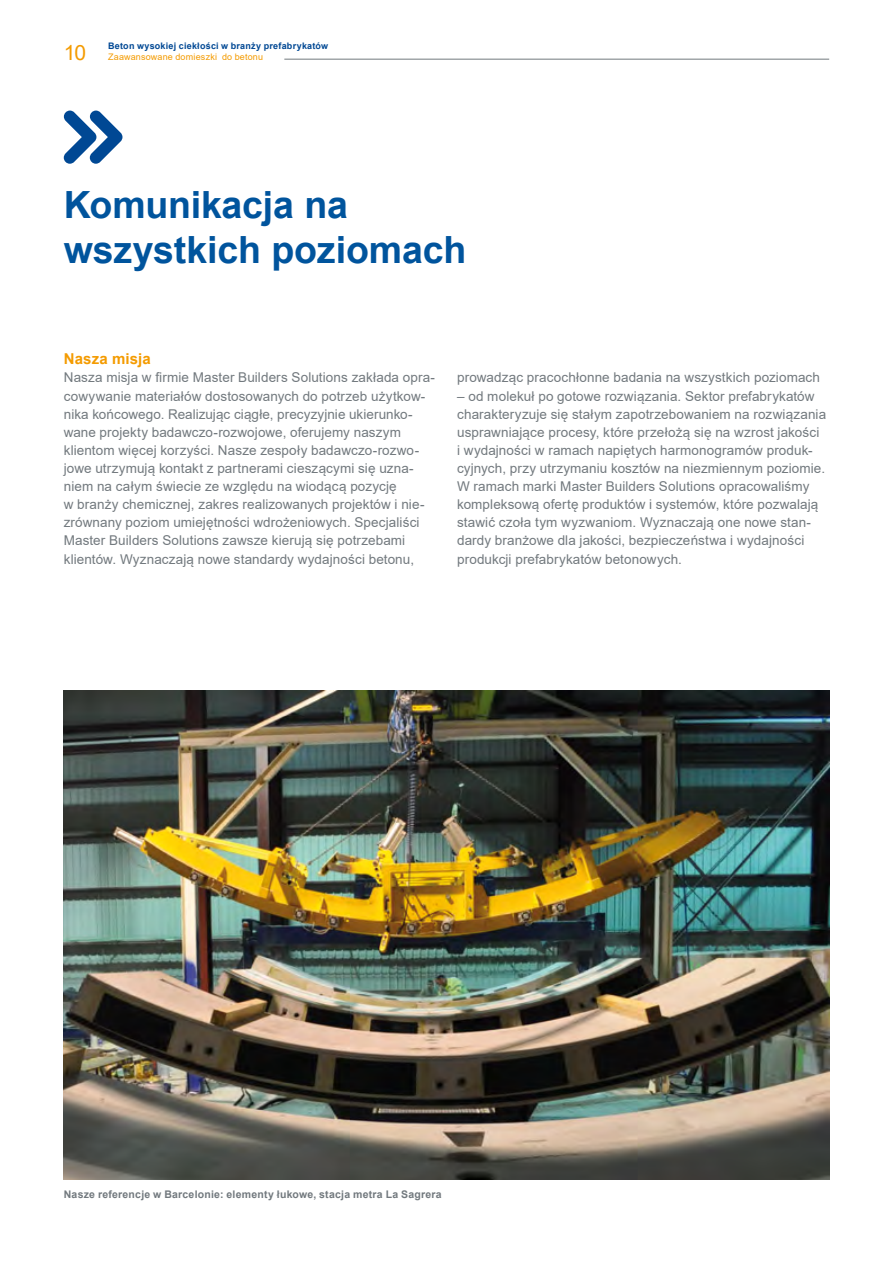
<style>
.page{position:relative;width:893px;height:1263px;background:#fff}
.page>*{position:absolute;margin:0;border:0;box-sizing:border-box;transform-origin:0 0}
.t1{font:700 37.5px/45px "Arial";letter-spacing:-.005em;color:#00549d}
.t2{font:21px "Arial";color:#f49b00}
.t3{font:700 15px "Arial";letter-spacing:.01em;color:#f49b00}
.t4{font:13.5px/18.1px "Arial";letter-spacing:.005em;color:#72797e}
.t5{font:700 10.5px "Arial";letter-spacing:.02em;color:#72797e}
.t6{font:700 9px "Arial";letter-spacing:.025em;color:#004894}
.t7{font:9px "Arial";letter-spacing:.02em;color:#f49b00}
</style>
<div class="page">
<img style="left:64px;top:690px;width:765px;height:490px">
<svg style="left:64px;top:111px;width:58px;height:53px"></svg>
<hr style="left:108px;top:59px;width:721px;height:1px;background:#72797e">
<div style="left:108px;top:57px;width:176px;height:5px;background:#fff"></div>
<p class="t6" style="left:108px;top:40px;width:222px">Beton wysokiej ciekłości w branży prefabrykatów</p>
<h2 class="t2" style="left:64px;top:38px;width:24px">10</h2>
<p class="t7" style="left:108px;top:50px;width:157px">Zaawansowane domieszki do betonu</p>
<h1 class="t1" style="left:64px;top:182px;width:404px">Komunikacja na wszystkich poziomach</h1>
<p class="t3" style="left:64px;top:348px;width:89px">Nasza misja</p>
<p class="t4" style="left:64px;top:368px;width:373px">Nasza misja w firmie Master Builders Solutions zakłada opra&shy;cowywanie materiałów dostosowanych do potrzeb użytkow&shy;nika końcowego. Realizując ciągłe, precyzyjnie ukierunko&shy;wane projekty badawczo-rozwojowe, oferujemy naszym klientom więcej korzyści. Nasze zespoły badawczo-rozwo&shy;jowe utrzymują kontakt z partnerami cieszącymi się uzna&shy;niem na całym świecie ze względu na wiodącą pozycję<br>w branży chemicznej, zakres realizowanych projektów i nie&shy;zrównany poziom umiejętności wdrożeniowych. Specjaliści Master Builders Solutions zawsze kierują się potrzebami klientów. Wyznaczają nowe standardy wydajności betonu,</p>
<p class="t4" style="left:457px;top:368px;width:364px">prowadząc pracochłonne badania na wszystkich poziomach</p>
<p class="t4" style="left:457px;top:387px;width:371px">– od molekuł po gotowe rozwiązania. Sektor prefabrykatów charakteryzuje się stałym zapotrzebowaniem na rozwiązania usprawniające procesy, które przełożą się na wzrost jakości<br>i wydajności w ramach napiętych harmonogramów produk&shy;cyjnych, przy utrzymaniu kosztów na niezmiennym poziomie.<br>W ramach marki Master Builders Solutions opracowaliśmy kompleksową ofertę produktów i systemów, które pozwalają stawić czoła tym wyzwaniom. Wyznaczają one nowe stan&shy;dardy branżowe dla jakości, bezpieczeństwa i wydajności produkcji prefabrykatów betonowych.</p>
<p class="t5" style="left:64px;top:1187px;width:379px">Nasze referencje w Barcelonie: elementy łukowe, stacja metra La Sagrera</p>
</div>
